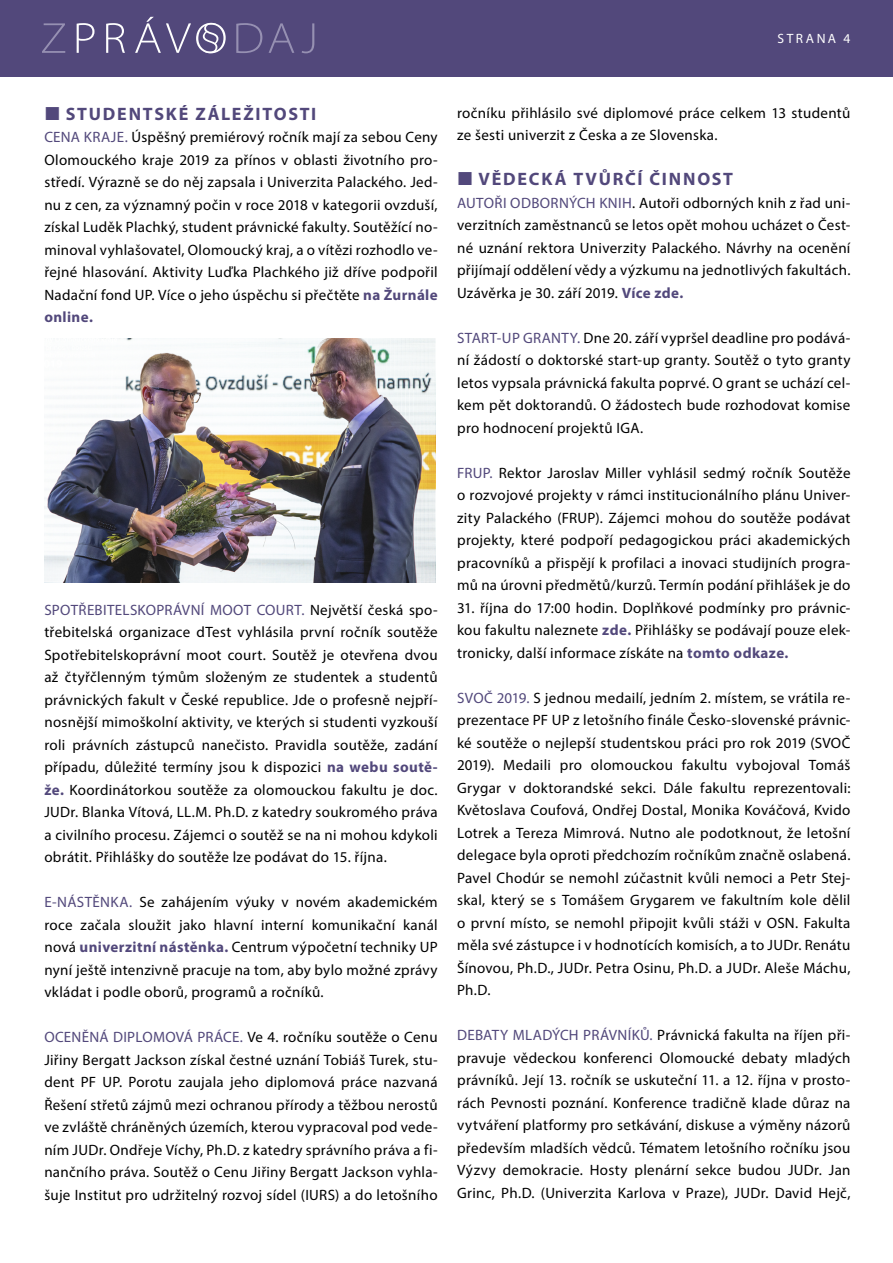
<style>
.page{position:relative;width:893px;height:1263px;background:#fff}
.page>*{position:absolute;margin:0;border:0;box-sizing:border-box;transform-origin:0 0}
.t1{font:700 18px "Myriad Pro";letter-spacing:.095em;color:#52487b}
.t2{font:15px/22.5px "Myriad Pro";letter-spacing:.02em;color:#000;text-align:justify}
.t3{font:13.5px "Myriad Pro";letter-spacing:.19em;color:#fff}
.s1{color:#52487b}
.s2{font-weight:700;color:#52487b}
</style>
<div class="page">
<div style="left:0;top:0;width:893px;height:77px;background:#52487b"></div>
<svg style="left:236px;top:23px;width:78px;height:30px"></svg>
<svg style="left:42px;top:23px;width:23px;height:30px"></svg>
<svg style="left:77px;top:17px;width:149px;height:36px"></svg>
<img style="left:44px;top:338px;width:392px;height:245px">
<p class="t3" style="left:777px;top:30px;width:75px">STRANA 4</p>
<p class="t1" style="left:66px;top:102px;width:252px">STUDENTSKÉ ZÁLEŽITOSTI</p>
<p class="t2" style="left:44px;top:126px;width:395px"><span class="s1">CENA KRAJE.</span> Úspěšný premiérový ročník mají za sebou Ceny Olomouckého kraje 2019 za přínos v oblasti životního pro&shy;středí. Výrazně se do něj zapsala i Univerzita Palackého. Jed&shy;nu z cen, za významný počin v roce 2018 v kategorii ovzduší, získal Luděk Plachký, student právnické fakulty. Soutěžící no&shy;minoval vyhlašovatel, Olomoucký kraj, a o vítězi rozhodlo ve&shy;řejné hlasování. Aktivity Luďka Plachkého již dříve podpořil Nadační fond UP. Více o jeho úspěchu si přečtěte <span class="s2">na Žurnále online.</span></p>
<p class="t2" style="left:44px;top:598px;width:395px"><span class="s1">SPOTŘEBITELSKOPRÁVNÍ MOOT COURT.</span> Největší česká spo&shy;třebitelská organizace dTest vyhlásila první ročník soutěže Spotřebitelskoprávní moot court. Soutěž je otevřena dvou až čtyřčlenným týmům složeným ze studentek a studentů právnických fakult v České republice. Jde o profesně nejpří&shy;nosnější mimoškolní aktivity, ve kterých si studenti vyzkouší roli právních zástupců nanečisto. Pravidla soutěže, zadání případu, důležité termíny jsou k dispozici <span class="s2">na webu soutě&shy;že.</span> Koordinátorkou soutěže za olomouckou fakultu je doc.<br>JUDr. Blanka Vítová, LL.M. Ph.D. z katedry soukromého práva a civilního procesu. Zájemci o soutěž se na ni mohou kdykoli obrátit. Přihlášky do soutěže lze podávat do 15. října.</p>
<p class="t2" style="left:44px;top:891px;width:395px"><span class="s1">E-NÁSTĚNKA.</span> Se zahájením výuky v novém akademickém roce začala sloužit jako hlavní interní komunikační kanál nová <span class="s2">univerzitní nástěnka.</span> Centrum výpočetní techniky UP nyní ještě intenzivně pracuje na tom, aby bylo možné zprávy vkládat i podle oborů, programů a ročníků.</p>
<p class="t2" style="left:44px;top:1026px;width:395px"><span class="s1">OCENĚNÁ DIPLOMOVÁ PRÁCE.</span> Ve 4. ročníku soutěže o Cenu Jiřiny Bergatt Jackson získal čestné uznání Tobiáš Turek, stu&shy;dent PF UP. Porotu zaujala jeho diplomová práce nazvaná Řešení střetů zájmů mezi ochranou přírody a těžbou nerostů ve zvláště chráněných územích, kterou vypracoval pod vede&shy;ním JUDr. Ondřeje Víchy, Ph.D. z katedry správního práva a fi&shy;nančního práva. Soutěž o Cenu Jiřiny Bergatt Jackson vyhla&shy;šuje Institut pro udržitelný rozvoj sídel (IURS) a do letošního</p>
<p class="t2" style="left:457px;top:101px;width:395px">ročníku přihlásilo své diplomové práce celkem 13 studentů ze šesti univerzit z Česka a ze Slovenska.</p>
<p class="t1" style="left:479px;top:167px;width:256px">VĚDECKÁ TVŮRČÍ ČINNOST</p>
<p class="t2" style="left:457px;top:191px;width:395px"><span class="s1">AUTOŘI ODBORNÝCH KNIH</span>. Autoři odborných knih z řad uni&shy;verzitních zaměstnanců se letos opět mohou ucházet o Čest&shy;né uznání rektora Univerzity Palackého. Návrhy na ocenění přijímají oddělení vědy a výzkumu na jednotlivých fakultách.<br>Uzávěrka je 30. září 2019. <span class="s2">Více zde.</span></p>
<p class="t2" style="left:457px;top:326px;width:395px"><span class="s1">START-UP GRANTY.</span> Dne 20. září vypršel deadline pro podává&shy;ní žádostí o doktorské start-up granty. Soutěž o tyto granty letos vypsala právnická fakulta poprvé. O grant se uchází cel&shy;kem pět doktorandů. O žádostech bude rozhodovat komise pro hodnocení projektů IGA.</p>
<p class="t2" style="left:457px;top:461px;width:395px"><span class="s1">FRUP.</span> Rektor Jaroslav Miller vyhlásil sedmý ročník Soutěže o rozvojové projekty v rámci institucionálního plánu Univer&shy;zity Palackého (FRUP). Zájemci mohou do soutěže podávat projekty, které podpoří pedagogickou práci akademických pracovníků a přispějí k profilaci a inovaci studijních progra&shy;mů na úrovni předmětů/kurzů. Termín podání přihlášek je do</p>
<p class="t2" style="left:457px;top:596px;width:395px">31. října do 17:00 hodin. Doplňkové podmínky pro právnic&shy;kou fakultu naleznete <span class="s2">zde.</span> Přihlášky se podávají pouze elek&shy;tronicky, další informace získáte na <span class="s2">tomto odkaze.</span></p>
<p class="t2" style="left:457px;top:686px;width:395px"><span class="s1">SVOČ 2019.</span> S jednou medailí, jedním 2. místem, se vrátila re&shy;prezentace PF UP z letošního finále Česko-slovenské právnic&shy;ké soutěže o nejlepší studentskou práci pro rok 2019 (SVOČ 2019). Medaili pro olomouckou fakultu vybojoval Tomáš Grygar v doktorandské sekci. Dále fakultu reprezentovali:<br>Květoslava Coufová, Ondřej Dostal, Monika Kováčová, Kvido Lotrek a Tereza Mimrová. Nutno ale podotknout, že letošní delegace byla oproti předchozím ročníkům značně oslabená.<br>Pavel Chodúr se nemohl zúčastnit kvůli nemoci a Petr Stej&shy;skal, který se s Tomášem Grygarem ve fakultním kole dělil o první místo, se nemohl připojit kvůli stáži v OSN. Fakulta měla své zástupce i v hodnotících komisích, a to JUDr. Renátu Šínovou, Ph.D., JUDr. Petra Osinu, Ph.D. a JUDr. Aleše Máchu, Ph.D.</p>
<p class="t2" style="left:457px;top:1024px;width:395px"><span class="s1">DEBATY MLADÝCH PRÁVNÍKŮ.</span> Právnická fakulta na říjen při&shy;pravuje vědeckou konferenci Olomoucké debaty mladých právníků. Její 13. ročník se uskuteční 11. a 12. října v prosto&shy;rách Pevnosti poznání. Konference tradičně klade důraz na vytváření platformy pro setkávání, diskuse a výměny názorů především mladších vědců. Tématem letošního ročníku jsou Výzvy demokracie. Hosty plenární sekce budou JUDr. Jan Grinc, Ph.D. (Univerzita Karlova v Praze), JUDr. David Hejč,</p>
</div>
